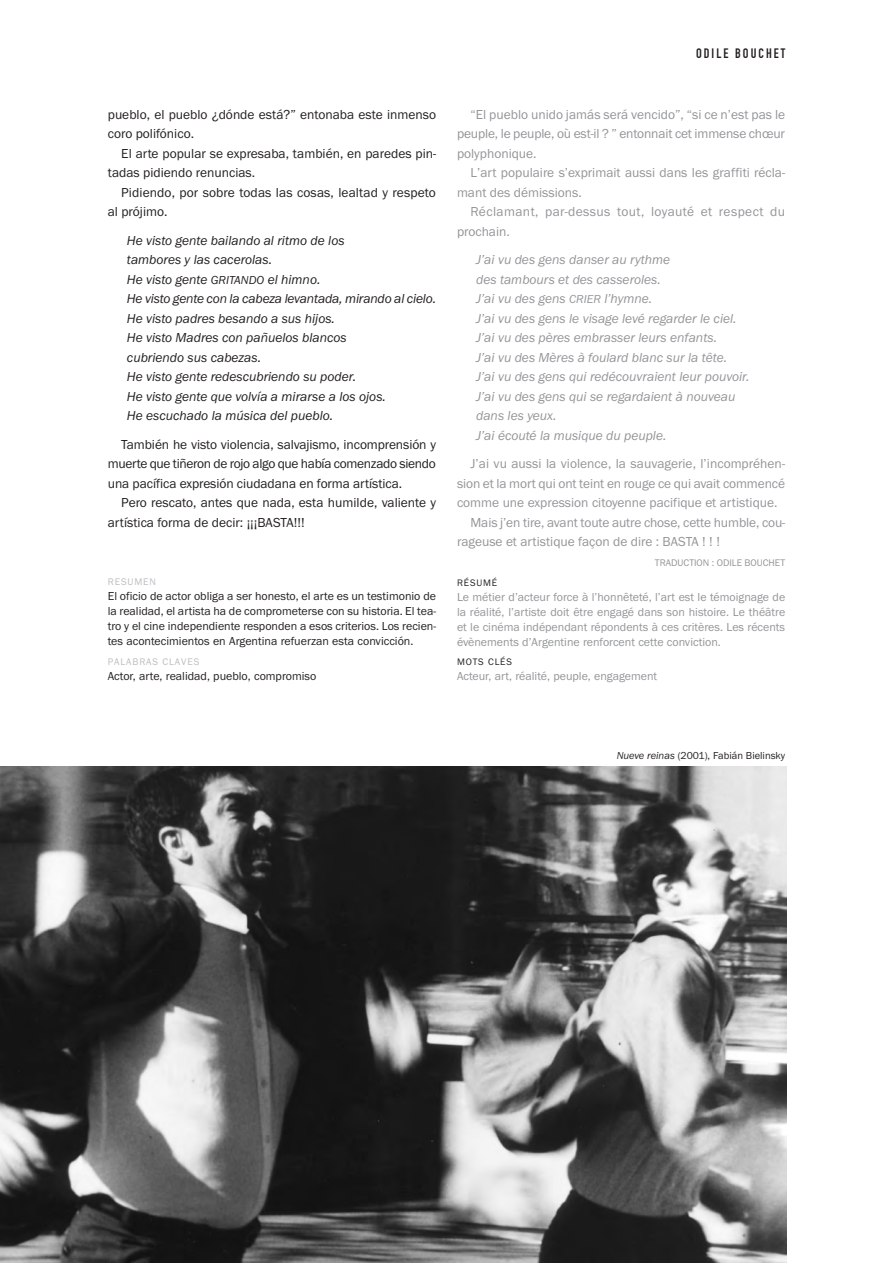
<style>
.page{position:relative;width:893px;height:1263px;background:#fff}
.page>*{position:absolute;margin:0;border:0;box-sizing:border-box;transform-origin:0 0}
.t1{font:13.5px "Franklin Gothic";color:#939598}
.t2{font:13.5px "Franklin Gothic";color:#231f20}
.t3{font:italic 13.5px/19.5px "Franklin Gothic";color:#231f20}
.t4{font:italic 13.5px/19.5px "Franklin Gothic";color:#939598}
.t5{font:13.5px "Franklin Gothic";letter-spacing:-.025em;color:#231f20}
.t6{font:13.5px "Franklin Gothic";letter-spacing:.03em;color:#939598}
.t7{font:13.5px "DIN Engschrift Alternate";letter-spacing:.15em;color:#231f20}
.t8{font:12px/15px "Franklin Gothic";color:#231f20;text-align:justify}
.t9{font:12px/15px "Franklin Gothic";color:#939598;text-align:justify}
.t10{font:10.5px "Franklin Gothic";color:#231f20}
.t11{font:9.9px "Franklin Gothic";color:#939598}
.t12{font:9.9px "Franklin Gothic";letter-spacing:.085em;color:#bcbdc0}
.t13{font:9.75px "Franklin Gothic";letter-spacing:.085em;color:#231f20}
.s1{font-size:12px}
.s2{font-style:italic}
</style>
<div class="page">
<img style="left:0;top:767px;width:786px;height:496px">
<p class="t2" style="left:108px;top:106px;width:330px">pueblo, el pueblo ¿dónde está?” entonaba este inmenso</p>
<p class="t2" style="left:108px;top:126px;width:88px">coro polifónico.</p>
<p class="t2" style="left:121px;top:145px;width:316px">El arte popular se expresaba, también, en paredes pin-</p>
<p class="t2" style="left:108px;top:165px;width:149px">tadas pidiendo renuncias.</p>
<p class="t2" style="left:121px;top:184px;width:316px">Pidiendo, por sobre todas las cosas, lealtad y respeto</p>
<p class="t2" style="left:108px;top:204px;width:61px">al prójimo.</p>
<p class="t3" style="left:127px;top:230px;width:311px">He visto gente bailando al ritmo de los<br>tambores y las cacerolas.<br>He visto gente <span class="s1">GRITANDO</span> el himno.<br>He visto gente con la cabeza levantada, mirando al cielo.<br>He visto padres besando a sus hijos.<br>He visto Madres con pañuelos blancos<br>cubriendo sus cabezas.<br>He visto gente redescubriendo su poder.<br>He visto gente que volvía a mirarse a los ojos.<br>He escuchado la música del pueblo.</p>
<p class="t2" style="left:121px;top:436px;width:316px">También he visto violencia, salvajismo, incomprensión y</p>
<p class="t5" style="left:108px;top:456px;width:330px">muerte que tiñeron de rojo algo que había comenzado siendo</p>
<p class="t2" style="left:108px;top:475px;width:296px">una pacífica expresión ciudadana en forma artística.</p>
<p class="t2" style="left:121px;top:495px;width:316px">Pero rescato, antes que nada, esta humilde, valiente y</p>
<p class="t2" style="left:108px;top:514px;width:198px">artística forma de decir: ¡¡¡BASTA!!!</p>
<p class="t12" style="left:108px;top:576px;width:50px">RESUMEN</p>
<p class="t8" style="left:108px;top:589px;width:330px">El oficio de actor obliga a ser honesto, el arte es un testimonio de la realidad, el artista ha de comprometerse con su historia. El tea&shy;tro y el cine independiente responden a esos criterios. Los recien&shy;tes acontecimientos en Argentina refuerzan esta convicción.</p>
<p class="t12" style="left:108px;top:656px;width:93px">PALABRAS CLAVES</p>
<p class="t8" style="left:108px;top:668px;width:210px">Actor, arte, realidad, pueblo, compromiso</p>
<p class="t7" style="left:696px;top:48px;width:91px">ODILE BOUCHET</p>
<p class="t1" style="left:470px;top:106px;width:316px">“El pueblo unido jamás será vencido”, “si ce n’est pas le</p>
<p class="t1" style="left:457px;top:126px;width:330px">peuple, le peuple, où est-il ? ” entonnait cet immense chœur</p>
<p class="t1" style="left:457px;top:145px;width:81px">polyphonique.</p>
<p class="t1" style="left:470px;top:165px;width:316px">L’art populaire s’exprimait aussi dans les graffiti récla-</p>
<p class="t1" style="left:457px;top:184px;width:126px">mant des démissions.</p>
<p class="t6" style="left:470px;top:204px;width:316px">Réclamant, par-dessus tout, loyauté et respect du</p>
<p class="t1" style="left:457px;top:223px;width:54px">prochain.</p>
<p class="t4" style="left:476px;top:250px;width:275px">J’ai vu des gens danser au rythme<br>des tambours et des casseroles.<br>J’ai vu des gens <span class="s1">CRIER</span> l’hymne.<br>J’ai vu des gens le visage levé regarder le ciel.<br>J’ai vu des pères embrasser leurs enfants.<br>J’ai vu des Mères à foulard blanc sur la tête.<br>J’ai vu des gens qui redécouvraient leur pouvoir.<br>J’ai vu des gens qui se regardaient à nouveau dans les yeux.<br>J’ai écouté la musique du peuple.</p>
<p class="t1" style="left:470px;top:456px;width:316px">J’ai vu aussi la violence, la sauvagerie, l’incompréhen-</p>
<p class="t1" style="left:457px;top:475px;width:330px">sion et la mort qui ont teint en rouge ce qui avait commencé</p>
<p class="t1" style="left:457px;top:495px;width:322px">comme une expression citoyenne pacifique et artistique.</p>
<p class="t1" style="left:470px;top:514px;width:316px">Mais j’en tire, avant toute autre chose, cette humble, cou-</p>
<p class="t1" style="left:457px;top:534px;width:264px">rageuse et artistique façon de dire : BASTA ! ! !</p>
<p class="t11" style="left:655px;top:557px;width:132px">TRADUCTION : ODILE BOUCHET</p>
<p class="t13" style="left:457px;top:577px;width:42px">RÉSUMÉ</p>
<p class="t9" style="left:457px;top:589px;width:330px">Le métier d’acteur force à l’honnêteté, l’art est le témoignage de la réalité, l’artiste doit être engagé dans son histoire. Le théâtre et le cinéma indépendant répondents à ces critères. Les récents évènements d’Argentine renforcent cette conviction.</p>
<p class="t13" style="left:457px;top:656px;width:57px">MOTS CLÉS</p>
<p class="t9" style="left:457px;top:668px;width:202px">Acteur, art, réalité, peuple, engagement</p>
<p class="t10" style="left:617px;top:749px;width:170px"><span class="s2">Nueve reinas</span> (2001), Fabián Bielinsky</p>
</div>
